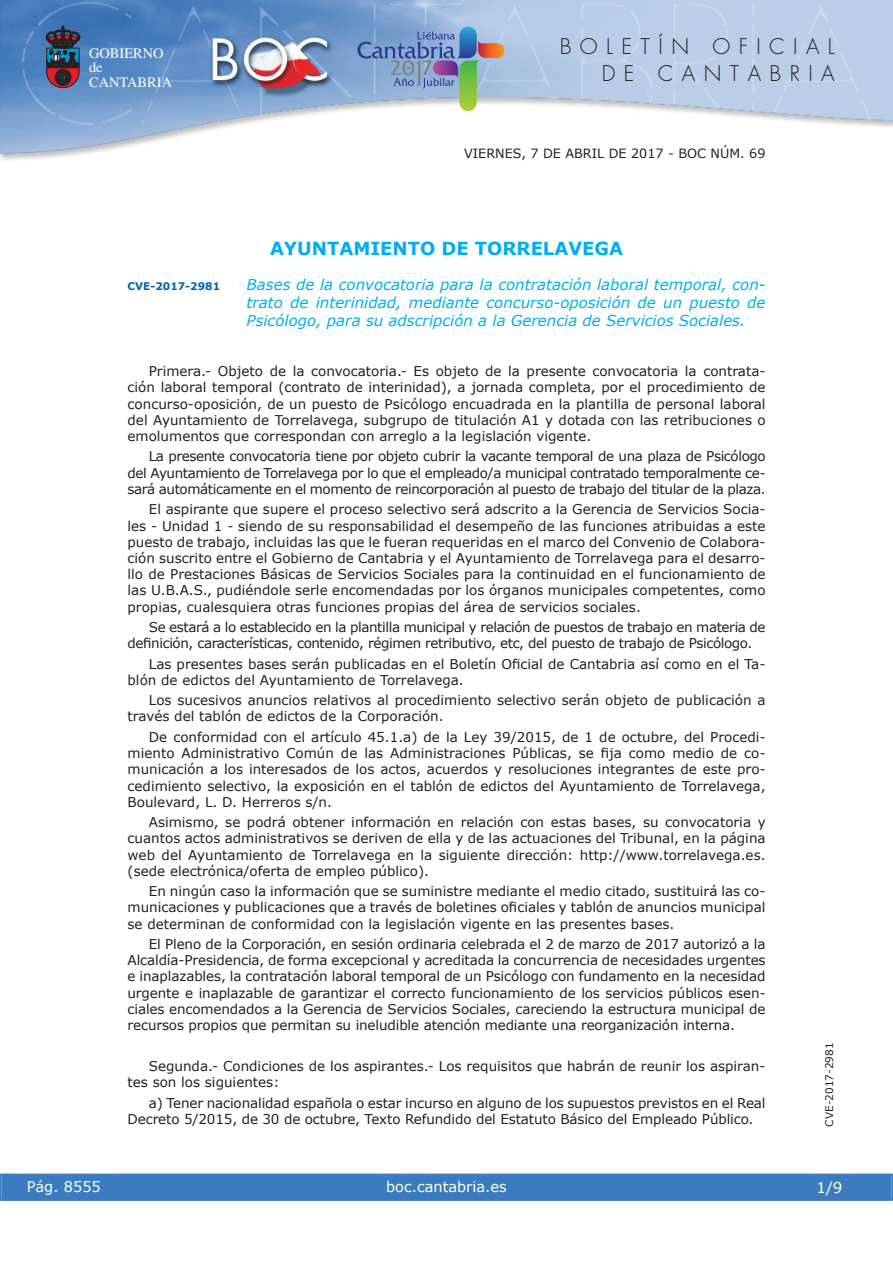
<style>
.page{position:relative;width:893px;height:1263px;background:#fff}
.page>*{position:absolute;margin:0;border:0;box-sizing:border-box;transform-origin:0 0}
.t1{font:300 21px/27px "Futura";letter-spacing:.4em;color:#231f20;text-align:right}
.t2{font:700 18px "Verdana";color:#00aeef}
.t3{font:italic 15px/18px "Verdana";color:#00aeef;text-align:justify}
.t4{font:15px "Verdana";color:#fff}
.t5{font:14.55px "Verdana";color:#fff}
.t6{font:14.4px/14.5px "Times";color:#fff}
.t7{font:13.5px/16.2px "Verdana";color:#231f20;text-align:justify}
.t8{font:13.5px/16.2px "Verdana";letter-spacing:-.03em;color:#231f20}
.t9{font:12.75px "Verdana";color:#231f20}
.t10{font:10.5px "Verdana";color:#231f20}
.t11{font:700 10.5px "Verdana";color:#0066ad}
</style>
<div class="page">
<img style="left:0;top:0;width:893px;height:161px">
<svg style="left:46px;top:26px;width:34px;height:62px;background:#474054"></svg>
<svg style="left:357px;top:27px;width:148px;height:85px;background:#93a9c1"></svg>
<div style="left:1px;top:1174px;width:890px;height:27px;background:#3a7cbf"></div>
<div style="left:0;top:1174px;width:893px;height:27px;border:1px solid #3a7cbf"></div>
<p class="t6" style="left:89px;top:47px;width:85px">GOBIERNO de<br>CANTABRIA</p>
<h1 class="t1" style="left:560px;top:35px;width:277px">BOLETÍN OFICIAL<br>DE CANTABRIA</h1>
<p class="t9" style="left:464px;top:145px;width:303px">VIERNES, 7 DE ABRIL DE 2017 - BOC NÚM. 69</p>
<h2 class="t2" style="left:270px;top:237px;width:354px">AYUNTAMIENTO DE TORRELAVEGA</h2>
<p class="t11" style="left:128px;top:279px;width:94px">CVE-2017-2981</p>
<p class="t3" style="left:247px;top:275px;width:520px">Bases de la convocatoria para la contratación laboral temporal, con&shy;trato de interinidad, mediante concurso-oposición de un puesto de Psicólogo, para su adscripción a la Gerencia de Servicios Sociales.</p>
<p class="t7" style="left:128px;top:363px;width:639px;text-indent:21px">Primera.- Objeto de la convocatoria.- Es objeto de la presente convocatoria la contrata&shy;ción laboral temporal (contrato de interinidad), a jornada completa, por el procedimiento de concurso-oposición, de un puesto de Psicólogo encuadrada en la plantilla de personal laboral del Ayuntamiento de Torrelavega, subgrupo de titulación A1 y dotada con las retribuciones o emolumentos que correspondan con arreglo a la legislación vigente.</p>
<p class="t7" style="left:128px;top:448px;width:640px;text-indent:21px">La presente convocatoria tiene por objeto cubrir la vacante temporal de una plaza de Psicólogo del Ayuntamiento de Torrelavega por lo que el empleado/a municipal contratado temporalmente ce&shy;sará automáticamente en el momento de reincorporación al puesto de trabajo del titular de la plaza.</p>
<p class="t7" style="left:128px;top:501px;width:639px;text-indent:21px">El aspirante que supere el proceso selectivo será adscrito a la Gerencia de Servicios Socia&shy;les - Unidad 1 - siendo de su responsabilidad el desempeño de las funciones atribuidas a este puesto de trabajo, incluidas las que le fueran requeridas en el marco del Convenio de Colabora&shy;ción suscrito entre el Gobierno de Cantabria y el Ayuntamiento de Torrelavega para el desarro&shy;llo de Prestaciones Básicas de Servicios Sociales para la continuidad en el funcionamiento de las U.B.A.S., pudiéndole serle encomendadas por los órganos municipales competentes, como propias, cualesquiera otras funciones propias del área de servicios sociales.</p>
<p class="t8" style="left:128px;top:618px;width:639px;text-indent:21px">Se estará a lo establecido en la plantilla municipal y relación de puestos de trabajo en materia de definición, características, contenido, régimen retributivo, etc, del puesto de trabajo de Psicólogo.</p>
<p class="t7" style="left:128px;top:655px;width:639px;text-indent:21px">Las presentes bases serán publicadas en el Boletín Oficial de Cantabria así como en el Ta&shy;blón de edictos del Ayuntamiento de Torrelavega.</p>
<p class="t7" style="left:128px;top:692px;width:639px;text-indent:21px">Los sucesivos anuncios relativos al procedimiento selectivo serán objeto de publicación a través del tablón de edictos de la Corporación.</p>
<p class="t7" style="left:128px;top:728px;width:639px;text-indent:21px">De conformidad con el artículo 45.1.a) de la Ley 39/2015, de 1 de octubre, del Procedi&shy;miento Administrativo Común de las Administraciones Públicas, se fija como medio de co&shy;municación a los interesados de los actos, acuerdos y resoluciones integrantes de este pro&shy;cedimiento selectivo, la exposición en el tablón de edictos del Ayuntamiento de Torrelavega, Boulevard, L. D. Herreros s/n.</p>
<p class="t7" style="left:128px;top:814px;width:639px;text-indent:21px">Asimismo, se podrá obtener información en relación con estas bases, su convocatoria y cuantos actos administrativos se deriven de ella y de las actuaciones del Tribunal, en la página web del Ayuntamiento de Torrelavega en la siguiente dirección: http://www.torrelavega.es. (sede electrónica/oferta de empleo público).</p>
<p class="t7" style="left:128px;top:883px;width:639px;text-indent:21px">En ningún caso la información que se suministre mediante el medio citado, sustituirá las co&shy;municaciones y publicaciones que a través de boletines oficiales y tablón de anuncios municipal se determinan de conformidad con la legislación vigente en las presentes bases.</p>
<p class="t7" style="left:128px;top:936px;width:639px;text-indent:21px">El Pleno de la Corporación, en sesión ordinaria celebrada el 2 de marzo de 2017 autorizó a la Alcaldía-Presidencia, de forma excepcional y acreditada la concurrencia de necesidades urgentes e inaplazables, la contratación laboral temporal de un Psicólogo con fundamento en la necesidad urgente e inaplazable de garantizar el correcto funcionamiento de los servicios públicos esen&shy;ciales encomendados a la Gerencia de Servicios Sociales, careciendo la estructura municipal de recursos propios que permitan su ineludible atención mediante una reorganización interna.</p>
<p class="t7" style="left:128px;top:1057px;width:639px;text-indent:21px">Segunda.- Condiciones de los aspirantes.- Los requisitos que habrán de reunir los aspiran&shy;tes son los siguientes:</p>
<p class="t7" style="left:128px;top:1094px;width:639px;text-indent:21px">a) Tener nacionalidad española o estar incurso en alguno de los supuestos previstos en el Real<br>Decreto 5/2015, de 30 de octubre, Texto Refundido del Estatuto Básico del Empleado Público.</p>
<p class="t5" style="left:27px;top:1177px;width:76px">Pág. 8555</p>
<p class="t5" style="left:386px;top:1178px;width:122px">boc.cantabria.es</p>
<p class="t10" style="left:823px;top:1127px;width:86px;rotate:-90deg">CVE-2017-2981</p>
<p class="t4" style="left:816px;top:1178px;width:27px">1/9</p>
</div>
